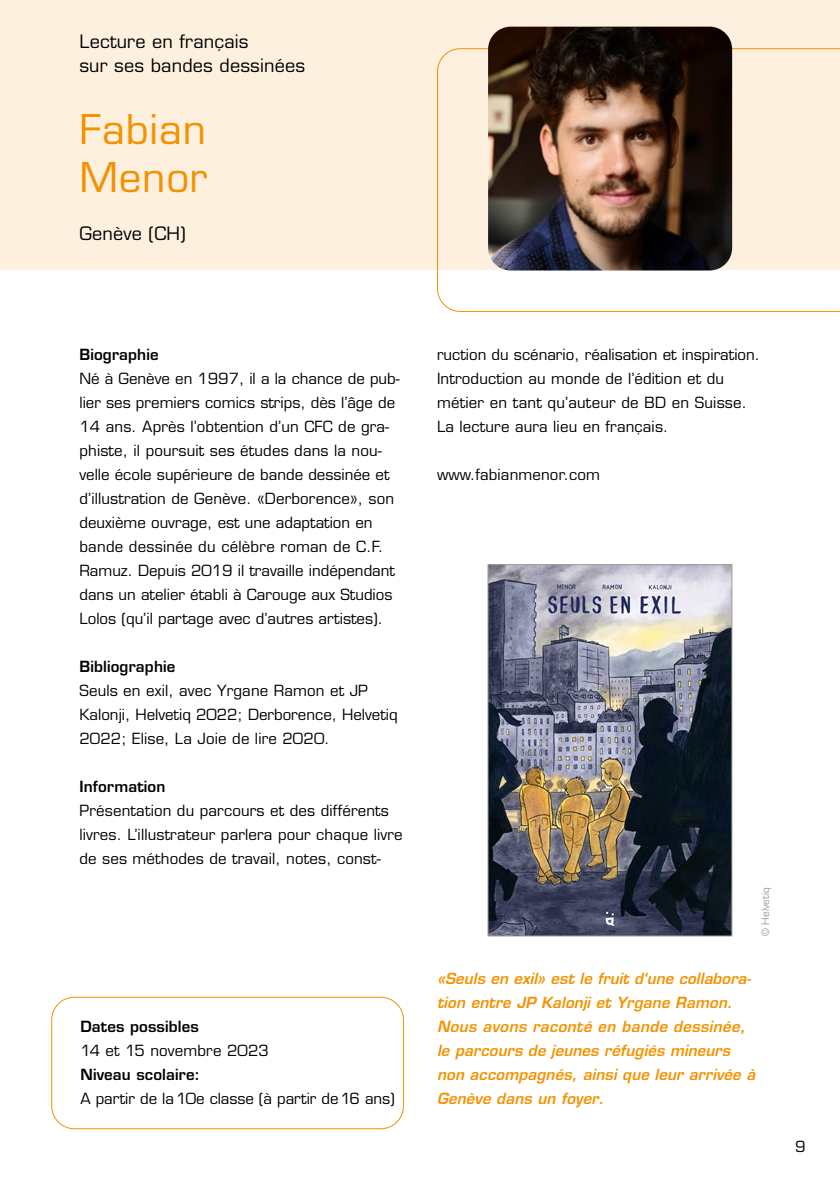
<style>
.page{position:relative;width:840px;height:1191px;background:#fff}
.page>*{position:absolute;margin:0;border:0;box-sizing:border-box;transform-origin:0 0}
.t1{font:40px/48px "Eurostile LT";letter-spacing:.02em;color:#f39200}
.t2{font:18px/24px "Eurostile LT";letter-spacing:.01em;color:#000}
.t3{font:15px/24px "Eurostile LT";letter-spacing:.01em;color:#000}
.t4{font:italic 600 15px/24px "Eurostile LT";letter-spacing:.01em;color:#f39200}
.t5{font:600 15px "Eurostile LT";letter-spacing:.01em;color:#000}
.t6{font:10px "Eurostile LT";letter-spacing:.01em;color:#9d9d9c}
</style>
<div class="page">
<div style="left:0;top:0;width:839px;height:270px;background:#fef0de"></div>
<div style="left:51px;top:996px;width:353px;height:133px;border:1px solid #f39200;border-radius:23px"></div>
<img style="left:489px;top:566px;width:240px;height:368px">
<div style="left:487px;top:564px;width:244px;height:372px;border:1px solid #9d9d9c"></div>
<svg style="left:437px;top:48px;width:402px;height:264px"></svg>
<img style="left:488px;top:27px;width:243px;height:243px">
<p class="t2" style="left:79px;top:30px;width:227px">Lecture en français<br>sur ses bandes dessinées</p>
<h1 class="t1" style="left:79px;top:106px;width:130px">Fabian<br>Menor</h1>
<p class="t2" style="left:79px;top:222px;width:108px">Genève (CH)</p>
<p class="t5" style="left:79px;top:345px;width:81px">Biographie</p>
<p class="t3" style="left:79px;top:367px;width:321px">Né à Genève en 1997, il a la chance de pub&shy;lier ses premiers comics strips, dès l’âge de 14 ans. Après l’obtention d’un CFC de gra&shy;phiste, il poursuit ses études dans la nou&shy;velle école supérieure de bande dessinée et d’illustration de Genève. «Derborence», son deuxième ouvrage, est une adaptation en bande dessinée du célèbre roman de C.F.<br>Ramuz. Depuis 2019 il travaille indépendant dans un atelier établi à Carouge aux Studios Lolos (qu’il partage avec d’autres artistes).</p>
<p class="t5" style="left:79px;top:657px;width:97px">Bibliographie</p>
<p class="t3" style="left:79px;top:679px;width:319px">Seuls en exil, avec Yrgane Ramon et JP<br>Kalonji, Helvetiq 2022; Derborence, Helvetiq<br>2022; Elise, La Joie de lire 2020.</p>
<p class="t5" style="left:79px;top:777px;width:87px">Information</p>
<p class="t3" style="left:79px;top:799px;width:324px">Présentation du parcours et des différents livres. L’illustrateur parlera pour chaque livre de ses méthodes de travail, notes, const-</p>
<p class="t5" style="left:80px;top:1017px;width:120px">Dates possibles</p>
<p class="t3" style="left:80px;top:1039px;width:190px">14 et 15 novembre 2023</p>
<p class="t5" style="left:80px;top:1065px;width:121px">Niveau scolaire:</p>
<p class="t3" style="left:80px;top:1087px;width:316px">A partir de la 10e classe (à partir de 16 ans)</p>
<p class="t3" style="left:437px;top:343px;width:324px">ruction du scénario, réalisation et inspiration.<br>Introduction au monde de l’édition et du métier en tant qu’auteur de BD en Suisse.<br>La lecture aura lieu en français.</p>
<p class="t3" style="left:437px;top:463px;width:164px">www.fabianmenor.com</p>
<p class="t6" style="left:759px;top:936px;width:51px;rotate:-90deg">© Helvetiq</p>
<p class="t4" style="left:437px;top:966px;width:319px">«Seuls en exil» est le fruit d‘une collabora&shy;tion entre JP Kalonji et Yrgane Ramon.<br>Nous avons raconté en bande dessinée, le parcours de jeunes réfugiés mineurs non accompagnés, ainsi que leur arrivée à Genève dans un foyer.</p>
<p class="t3" style="left:794px;top:1135px;width:12px">9</p>
</div>
